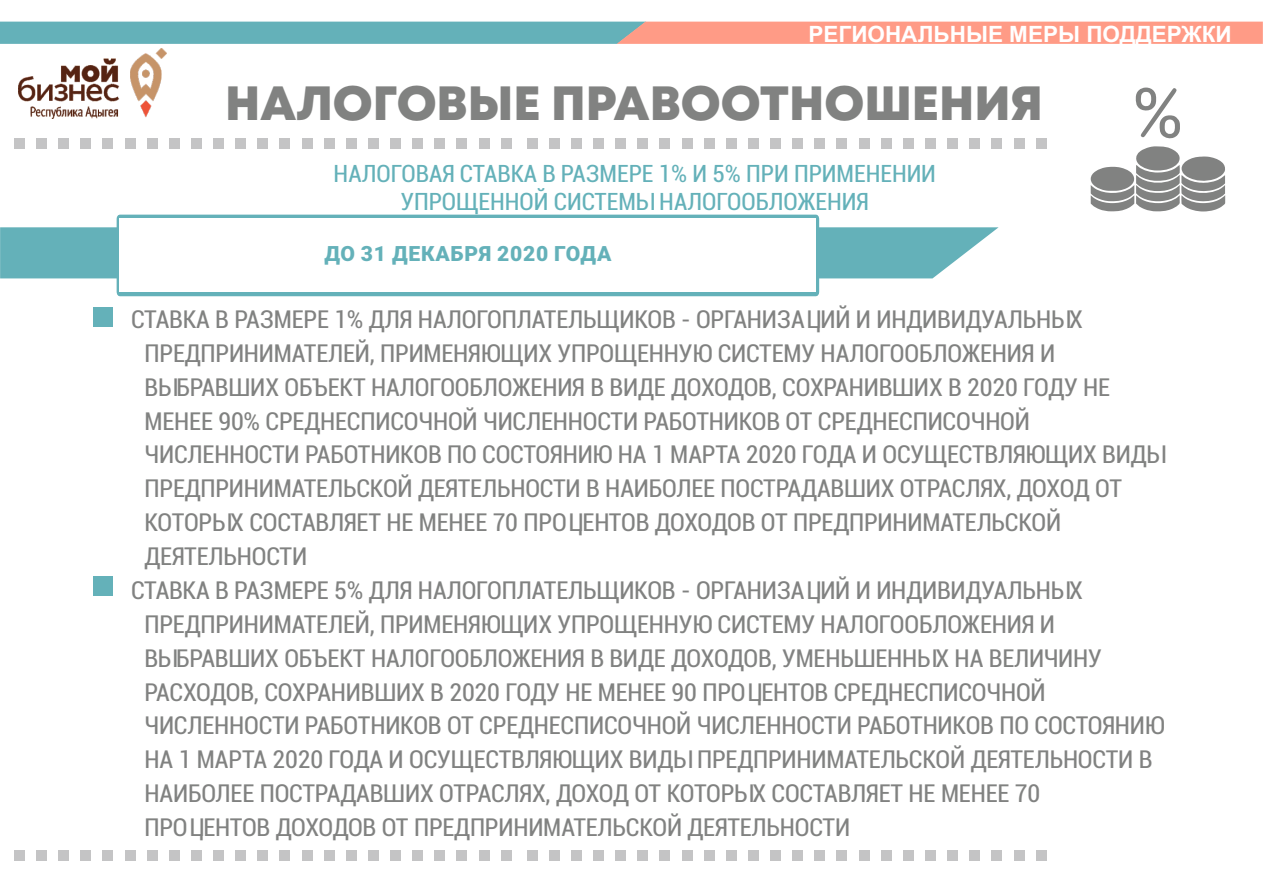
<style>
.page{position:relative;width:1263px;height:893px;background:#fff}
.page>*{position:absolute;margin:0;border:0;box-sizing:border-box;transform-origin:0 0}
.t1{font:48px "Mont Heavy DEMO";color:#818281}
.t2{font:condensed 24.75px "Roboto";letter-spacing:-.005em;color:#818281}
.t3{font:condensed 24px/28.8px "Roboto";color:#64b1b9;text-align:center}
.t4{font:700 22.5px "Arial";color:#fff}
.t5{font:900 21px "Roboto";letter-spacing:.035em;color:#64b1b9}
</style>
<div class="page">
<svg style="left:0;top:227px;width:998px;height:51px;background:#75b9c0"></svg>
<div style="left:14px;top:138px;width:11px;height:11px;background:#c4c4c5"></div>
<div style="left:36px;top:138px;width:11px;height:11px;background:#c4c4c5"></div>
<div style="left:58px;top:138px;width:11px;height:11px;background:#c4c4c5"></div>
<div style="left:81px;top:138px;width:10px;height:11px;background:#c4c4c5"></div>
<div style="left:103px;top:138px;width:10px;height:11px;background:#c4c4c5"></div>
<div style="left:125px;top:138px;width:10px;height:11px;background:#c4c4c5"></div>
<div style="left:147px;top:138px;width:10px;height:11px;background:#c4c4c5"></div>
<div style="left:169px;top:138px;width:11px;height:11px;background:#c4c4c5"></div>
<div style="left:191px;top:138px;width:11px;height:11px;background:#c4c4c5"></div>
<div style="left:213px;top:138px;width:11px;height:11px;background:#c4c4c5"></div>
<div style="left:235px;top:138px;width:11px;height:11px;background:#c4c4c5"></div>
<div style="left:258px;top:138px;width:10px;height:11px;background:#c4c4c5"></div>
<div style="left:280px;top:138px;width:10px;height:11px;background:#c4c4c5"></div>
<div style="left:302px;top:138px;width:10px;height:11px;background:#c4c4c5"></div>
<div style="left:324px;top:138px;width:10px;height:11px;background:#c4c4c5"></div>
<div style="left:346px;top:138px;width:10px;height:11px;background:#c4c4c5"></div>
<div style="left:368px;top:138px;width:11px;height:11px;background:#c4c4c5"></div>
<div style="left:390px;top:138px;width:11px;height:11px;background:#c4c4c5"></div>
<div style="left:412px;top:138px;width:11px;height:11px;background:#c4c4c5"></div>
<div style="left:435px;top:138px;width:10px;height:11px;background:#c4c4c5"></div>
<div style="left:457px;top:138px;width:10px;height:11px;background:#c4c4c5"></div>
<div style="left:479px;top:138px;width:10px;height:11px;background:#c4c4c5"></div>
<div style="left:501px;top:138px;width:10px;height:11px;background:#c4c4c5"></div>
<div style="left:527px;top:138px;width:10px;height:11px;background:#c4c4c5"></div>
<div style="left:549px;top:138px;width:10px;height:11px;background:#c4c4c5"></div>
<div style="left:571px;top:138px;width:11px;height:11px;background:#c4c4c5"></div>
<div style="left:593px;top:138px;width:11px;height:11px;background:#c4c4c5"></div>
<div style="left:615px;top:138px;width:11px;height:11px;background:#c4c4c5"></div>
<div style="left:638px;top:138px;width:10px;height:11px;background:#c4c4c5"></div>
<div style="left:660px;top:138px;width:10px;height:11px;background:#c4c4c5"></div>
<div style="left:682px;top:138px;width:10px;height:11px;background:#c4c4c5"></div>
<div style="left:704px;top:138px;width:10px;height:11px;background:#c4c4c5"></div>
<div style="left:726px;top:138px;width:10px;height:11px;background:#c4c4c5"></div>
<div style="left:748px;top:138px;width:11px;height:11px;background:#c4c4c5"></div>
<div style="left:770px;top:138px;width:11px;height:11px;background:#c4c4c5"></div>
<div style="left:792px;top:138px;width:11px;height:11px;background:#c4c4c5"></div>
<div style="left:814px;top:138px;width:11px;height:11px;background:#c4c4c5"></div>
<div style="left:837px;top:138px;width:10px;height:11px;background:#c4c4c5"></div>
<div style="left:859px;top:138px;width:10px;height:11px;background:#c4c4c5"></div>
<div style="left:881px;top:138px;width:10px;height:11px;background:#c4c4c5"></div>
<div style="left:903px;top:138px;width:11px;height:11px;background:#c4c4c5"></div>
<div style="left:925px;top:138px;width:11px;height:11px;background:#c4c4c5"></div>
<div style="left:947px;top:138px;width:11px;height:11px;background:#c4c4c5"></div>
<div style="left:970px;top:138px;width:10px;height:11px;background:#c4c4c5"></div>
<div style="left:992px;top:138px;width:10px;height:11px;background:#c4c4c5"></div>
<div style="left:1014px;top:138px;width:10px;height:11px;background:#c4c4c5"></div>
<div style="left:1036px;top:138px;width:10px;height:11px;background:#c4c4c5"></div>
<div style="left:14px;top:850px;width:11px;height:11px;background:#c4c4c5"></div>
<div style="left:36px;top:850px;width:11px;height:11px;background:#c4c4c5"></div>
<div style="left:58px;top:850px;width:11px;height:11px;background:#c4c4c5"></div>
<div style="left:81px;top:850px;width:10px;height:11px;background:#c4c4c5"></div>
<div style="left:103px;top:850px;width:10px;height:11px;background:#c4c4c5"></div>
<div style="left:125px;top:850px;width:10px;height:11px;background:#c4c4c5"></div>
<div style="left:147px;top:850px;width:10px;height:11px;background:#c4c4c5"></div>
<div style="left:169px;top:850px;width:11px;height:11px;background:#c4c4c5"></div>
<div style="left:191px;top:850px;width:11px;height:11px;background:#c4c4c5"></div>
<div style="left:213px;top:850px;width:11px;height:11px;background:#c4c4c5"></div>
<div style="left:235px;top:850px;width:11px;height:11px;background:#c4c4c5"></div>
<div style="left:258px;top:850px;width:10px;height:11px;background:#c4c4c5"></div>
<div style="left:280px;top:850px;width:10px;height:11px;background:#c4c4c5"></div>
<div style="left:302px;top:850px;width:10px;height:11px;background:#c4c4c5"></div>
<div style="left:324px;top:850px;width:10px;height:11px;background:#c4c4c5"></div>
<div style="left:346px;top:850px;width:10px;height:11px;background:#c4c4c5"></div>
<div style="left:368px;top:850px;width:11px;height:11px;background:#c4c4c5"></div>
<div style="left:390px;top:850px;width:11px;height:11px;background:#c4c4c5"></div>
<div style="left:412px;top:850px;width:11px;height:11px;background:#c4c4c5"></div>
<div style="left:435px;top:850px;width:10px;height:11px;background:#c4c4c5"></div>
<div style="left:457px;top:850px;width:10px;height:11px;background:#c4c4c5"></div>
<div style="left:479px;top:850px;width:10px;height:11px;background:#c4c4c5"></div>
<div style="left:501px;top:850px;width:10px;height:11px;background:#c4c4c5"></div>
<div style="left:527px;top:850px;width:10px;height:11px;background:#c4c4c5"></div>
<div style="left:549px;top:850px;width:10px;height:11px;background:#c4c4c5"></div>
<div style="left:571px;top:850px;width:11px;height:11px;background:#c4c4c5"></div>
<div style="left:593px;top:850px;width:11px;height:11px;background:#c4c4c5"></div>
<div style="left:615px;top:850px;width:11px;height:11px;background:#c4c4c5"></div>
<div style="left:638px;top:850px;width:10px;height:11px;background:#c4c4c5"></div>
<div style="left:660px;top:850px;width:10px;height:11px;background:#c4c4c5"></div>
<div style="left:682px;top:850px;width:10px;height:11px;background:#c4c4c5"></div>
<div style="left:704px;top:850px;width:10px;height:11px;background:#c4c4c5"></div>
<div style="left:726px;top:850px;width:10px;height:11px;background:#c4c4c5"></div>
<div style="left:748px;top:850px;width:11px;height:11px;background:#c4c4c5"></div>
<div style="left:770px;top:850px;width:11px;height:11px;background:#c4c4c5"></div>
<div style="left:792px;top:850px;width:11px;height:11px;background:#c4c4c5"></div>
<div style="left:814px;top:850px;width:11px;height:11px;background:#c4c4c5"></div>
<div style="left:837px;top:850px;width:10px;height:11px;background:#c4c4c5"></div>
<div style="left:859px;top:850px;width:10px;height:11px;background:#c4c4c5"></div>
<div style="left:881px;top:850px;width:10px;height:11px;background:#c4c4c5"></div>
<div style="left:903px;top:850px;width:11px;height:11px;background:#c4c4c5"></div>
<div style="left:925px;top:850px;width:11px;height:11px;background:#c4c4c5"></div>
<div style="left:947px;top:850px;width:11px;height:11px;background:#c4c4c5"></div>
<div style="left:970px;top:850px;width:10px;height:11px;background:#c4c4c5"></div>
<div style="left:992px;top:850px;width:10px;height:11px;background:#c4c4c5"></div>
<div style="left:1014px;top:850px;width:10px;height:11px;background:#c4c4c5"></div>
<div style="left:1036px;top:850px;width:10px;height:11px;background:#c4c4c5"></div>
<svg style="left:0;top:22px;width:1263px;height:22px;background:#b1a6a0"></svg>
<div style="left:116px;top:215px;width:704px;height:81px;border:7px solid #64b1b9"></div>
<div style="left:120px;top:219px;width:696px;height:73px;background:#fff"></div>
<div style="left:94px;top:307px;width:19px;height:19px;background:#64b1b9"></div>
<svg style="left:1136px;top:88px;width:44px;height:51px"></svg>
<svg style="left:1091px;top:146px;width:134px;height:65px"></svg>
<img style="left:18px;top:48px;width:148px;height:70px">
<div style="left:94px;top:576px;width:19px;height:19px;background:#64b1b9"></div>
<p class="t4" style="left:808px;top:25px;width:425px">РЕГИОНАЛЬНЫЕ МЕРЫ ПОДДЕРЖКИ</p>
<h1 class="t1" style="left:225px;top:85px;width:819px">НАЛОГОВЫЕ ПРАВООТНОШЕНИЯ</h1>
<p class="t3" style="left:334px;top:161px;width:604px">НАЛОГОВАЯ СТАВКА В РАЗМЕРЕ 1% И 5% ПРИ ПРИМЕНЕНИИ<br>УПРОЩЕННОЙ СИСТЕМЫ НАЛОГООБЛОЖЕНИЯ</p>
<p class="t5" style="left:324px;top:245px;width:289px">ДО 31 ДЕКАБРЯ 2020 ГОДА</p>
<p class="t2" style="left:131px;top:309px;width:953px">СТАВКА В РАЗМЕРЕ 1% ДЛЯ НАЛОГОПЛАТЕЛЬЩИКОВ - ОРГАНИЗАЦИЙ И ИНДИВИДУАЛЬНЫХ</p>
<p class="t2" style="left:145px;top:343px;width:912px">ПРЕДПРИНИМАТЕЛЕЙ, ПРИМЕНЯЮЩИХ УПРОЩЕННУЮ СИСТЕМУ НАЛОГООБЛОЖЕНИЯ И</p>
<p class="t2" style="left:145px;top:377px;width:967px">ВЫБРАВШИХ ОБЪЕКТ НАЛОГООБЛОЖЕНИЯ В ВИДЕ ДОХОДОВ, СОХРАНИВШИХ В 2020 ГОДУ НЕ</p>
<p class="t2" style="left:145px;top:411px;width:887px">МЕНЕЕ 90% СРЕДНЕСПИСОЧНОЙ ЧИСЛЕННОСТИ РАБОТНИКОВ ОТ СРЕДНЕСПИСОЧНОЙ</p>
<p class="t2" style="left:145px;top:445px;width:1022px">ЧИСЛЕННОСТИ РАБОТНИКОВ ПО СОСТОЯНИЮ НА 1 МАРТА 2020 ГОДА И ОСУЩЕСТВЛЯЮЩИХ ВИДЫ</p>
<p class="t2" style="left:145px;top:479px;width:979px">ПРЕДПРИНИМАТЕЛЬСКОЙ ДЕЯТЕЛЬНОСТИ В НАИБОЛЕЕ ПОСТРАДАВШИХ ОТРАСЛЯХ, ДОХОД ОТ</p>
<p class="t2" style="left:145px;top:513px;width:918px">КОТОРЫХ СОСТАВЛЯЕТ НЕ МЕНЕЕ 70 ПРОЦЕНТОВ ДОХОДОВ ОТ ПРЕДПРИНИМАТЕЛЬСКОЙ</p>
<p class="t2" style="left:145px;top:546px;width:164px">ДЕЯТЕЛЬНОСТИ</p>
<p class="t2" style="left:131px;top:580px;width:953px">СТАВКА В РАЗМЕРЕ 5% ДЛЯ НАЛОГОПЛАТЕЛЬЩИКОВ - ОРГАНИЗАЦИЙ И ИНДИВИДУАЛЬНЫХ</p>
<p class="t2" style="left:144px;top:614px;width:912px">ПРЕДПРИНИМАТЕЛЕЙ, ПРИМЕНЯЮЩИХ УПРОЩЕННУЮ СИСТЕМУ НАЛОГООБЛОЖЕНИЯ И</p>
<p class="t2" style="left:144px;top:648px;width:959px">ВЫБРАВШИХ ОБЪЕКТ НАЛОГООБЛОЖЕНИЯ В ВИДЕ ДОХОДОВ, УМЕНЬШЕННЫХ НА ВЕЛИЧИНУ</p>
<p class="t2" style="left:144px;top:682px;width:903px">РАСХОДОВ, СОХРАНИВШИХ В 2020 ГОДУ НЕ МЕНЕЕ 90 ПРОЦЕНТОВ СРЕДНЕСПИСОЧНОЙ</p>
<p class="t2" style="left:144px;top:716px;width:1022px">ЧИСЛЕННОСТИ РАБОТНИКОВ ОТ СРЕДНЕСПИСОЧНОЙ ЧИСЛЕННОСТИ РАБОТНИКОВ ПО СОСТОЯНИЮ</p>
<p class="t2" style="left:144px;top:750px;width:1009px">НА 1 МАРТА 2020 ГОДА И ОСУЩЕСТВЛЯЮЩИХ ВИДЫ ПРЕДПРИНИМАТЕЛЬСКОЙ ДЕЯТЕЛЬНОСТИ В</p>
<p class="t2" style="left:144px;top:783px;width:897px">НАИБОЛЕЕ ПОСТРАДАВШИХ ОТРАСЛЯХ, ДОХОД ОТ КОТОРЫХ СОСТАВЛЯЕТ НЕ МЕНЕЕ 70</p>
<p class="t2" style="left:144px;top:817px;width:707px">ПРОЦЕНТОВ ДОХОДОВ ОТ ПРЕДПРИНИМАТЕЛЬСКОЙ ДЕЯТЕЛЬНОСТИ</p>
</div>
